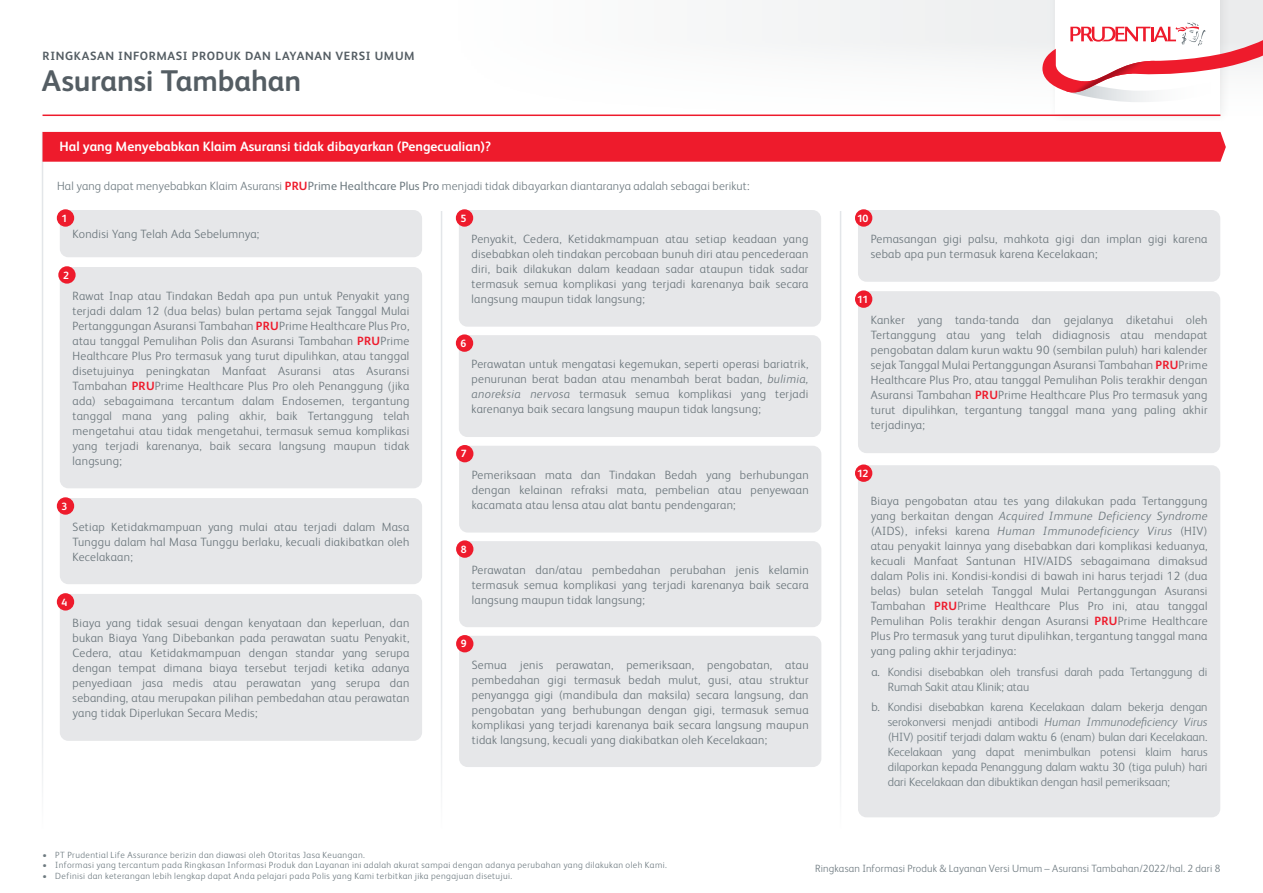
<style>
.page{position:relative;width:1263px;height:893px;background:#fff}
.page>*{position:absolute;margin:0;border:0;box-sizing:border-box;transform-origin:0 0}
.t1{font:700 30px "FS Albert Pro";color:#545d63}
.t2{font:700 13.5px "FS Albert Pro";color:#fff}
.t3{font:300 12px/15px "FS Albert Pro";letter-spacing:.025em;color:#687379;text-align:justify}
.t4{font:300 12px/15px "FS Albert Pro";color:#6e7a80}
.t5{font:700 12px "FS Albert Pro";letter-spacing:.05em;color:#545d63}
.t6{font:300 10.5px "FS Albert Pro";letter-spacing:.02em;color:#6e7a80}
.t7{font:700 10.5px "FS Albert Pro";color:#fff}
.t8{font:300 9px "FS Albert Pro";letter-spacing:.045em;color:#6e7a80}
.s1{font-weight:700;color:#ee1b2c}
.s2{font-weight:400}
.s3{font-style:italic}
.s4{color:#687379}
</style>
<div class="page">
<div style="left:441px;top:0;width:822px;height:132px;background:#fbfbfb"></div>
<div style="left:1048px;top:0;width:183px;height:125px;background:#231f20;opacity:.08"></div>
<div style="left:1056px;top:0;width:164px;height:114px;background:#fff"></div>
<svg style="left:1042px;top:22px;width:221px;height:80px"></svg>
<hr style="left:43px;top:115px;width:1177px;height:1px;background:#ee1b2c">
<hr style="left:42px;top:132px;width:1px;height:696px;background:#e3e6e9">
<hr style="left:441px;top:132px;width:1px;height:696px;background:#e3e6e9">
<hr style="left:840px;top:132px;width:1px;height:696px;background:#e3e6e9">
<div style="left:57px;top:121px;width:1163px;height:89px;background:#fff"></div>
<div style="left:43px;top:132px;width:1183px;height:30px;background:#ee1b2c"></div>
<div style="left:60px;top:210px;width:362px;height:47px;background:#e6e7e9;border-radius:9px"></div>
<div style="left:57px;top:209px;width:17px;height:18px;background:#ee1b2c;border-radius:50%"></div>
<div style="left:858px;top:210px;width:362px;height:72px;background:#e6e7e9;border-radius:9px"></div>
<div style="left:855px;top:209px;width:17px;height:18px;background:#ee1b2c;border-radius:50%"></div>
<div style="left:858px;top:291px;width:362px;height:162px;background:#e6e7e9;border-radius:9px"></div>
<div style="left:855px;top:290px;width:17px;height:18px;background:#ee1b2c;border-radius:50%"></div>
<div style="left:858px;top:465px;width:362px;height:352px;background:#e6e7e9;border-radius:9px"></div>
<div style="left:855px;top:464px;width:17px;height:18px;background:#ee1b2c;border-radius:50%"></div>
<div style="left:459px;top:210px;width:362px;height:117px;background:#e6e7e9;border-radius:9px"></div>
<div style="left:456px;top:209px;width:17px;height:18px;background:#ee1b2c;border-radius:50%"></div>
<div style="left:459px;top:446px;width:362px;height:87px;background:#e6e7e9;border-radius:9px"></div>
<div style="left:456px;top:445px;width:17px;height:17px;background:#ee1b2c;border-radius:50%"></div>
<div style="left:459px;top:636px;width:362px;height:131px;background:#e6e7e9;border-radius:9px"></div>
<div style="left:456px;top:635px;width:17px;height:17px;background:#ee1b2c;border-radius:50%"></div>
<div style="left:459px;top:541px;width:362px;height:86px;background:#e6e7e9;border-radius:9px"></div>
<div style="left:456px;top:540px;width:17px;height:18px;background:#ee1b2c;border-radius:50%"></div>
<div style="left:459px;top:335px;width:362px;height:102px;background:#e6e7e9;border-radius:9px"></div>
<div style="left:456px;top:334px;width:17px;height:18px;background:#ee1b2c;border-radius:50%"></div>
<div style="left:60px;top:498px;width:362px;height:86px;background:#e6e7e9;border-radius:9px"></div>
<div style="left:57px;top:497px;width:17px;height:18px;background:#ee1b2c;border-radius:50%"></div>
<div style="left:60px;top:594px;width:362px;height:147px;background:#e6e7e9;border-radius:9px"></div>
<div style="left:57px;top:593px;width:17px;height:17px;background:#ee1b2c;border-radius:50%"></div>
<div style="left:60px;top:267px;width:362px;height:221px;background:#e6e7e9;border-radius:9px"></div>
<div style="left:58px;top:266px;width:18px;height:18px;background:#ee1b2c;border-radius:50%"></div>
<p class="t5" style="left:43px;top:48px;width:374px">RINGKASAN INFORMASI PRODUK DAN LAYANAN VERSI UMUM</p>
<h1 class="t1" style="left:42px;top:59px;width:261px">Asuransi Tambahan</h1>
<p class="t2" style="left:60px;top:137px;width:433px">Hal yang Menyebabkan Klaim Asuransi tidak dibayarkan (Pengecualian)?</p>
<p class="t4" style="left:57px;top:177px;width:694px">Hal yang dapat menyebabkan Klaim Asuransi <span class="s1">PRU</span><span class="s2">Prime Healthcare Plus Pro</span> menjadi tidak dibayarkan diantaranya adalah sebagai berikut:</p>
<p class="t3" style="left:73px;top:226px;width:188px">Kondisi Yang Telah Ada Sebelumnya;</p>
<p class="t7" style="left:62px;top:211px;width:7px">1</p>
<p class="t7" style="left:461px;top:211px;width:7px">5</p>
<p class="t3" style="left:472px;top:231px;width:338px">Penyakit, Cedera, Ketidakmampuan atau setiap keadaan yang disebabkan oleh tindakan percobaan bunuh diri atau pencederaan diri, baik dilakukan dalam keadaan sadar ataupun tidak sadar termasuk semua komplikasi yang terjadi karenanya baik secara langsung maupun tidak langsung;</p>
<p class="t7" style="left:63px;top:268px;width:7px">2</p>
<p class="t3" style="left:73px;top:287px;width:338px">Rawat Inap atau Tindakan Bedah apa pun untuk Penyakit yang terjadi dalam 12 (dua belas) bulan pertama sejak Tanggal Mulai Pertanggungan Asuransi Tambahan <span class="s1">PRU</span>Prime Healthcare Plus Pro, atau tanggal Pemulihan Polis dan Asuransi Tambahan <span class="s1">PRU</span>Prime Healthcare Plus Pro termasuk yang turut dipulihkan, atau tanggal disetujuinya peningkatan Manfaat Asuransi atas Asuransi Tambahan <span class="s1">PRU</span>Prime Healthcare Plus Pro oleh Penanggung (jika ada) sebagaimana tercantum dalam Endosemen, tergantung tanggal mana yang paling akhir, baik Tertanggung telah mengetahui atau tidak mengetahui, termasuk semua komplikasi yang terjadi karenanya, baik secara langsung maupun tidak langsung;</p>
<p class="t7" style="left:461px;top:336px;width:7px">6</p>
<p class="t3" style="left:472px;top:356px;width:338px">Perawatan untuk mengatasi kegemukan, seperti operasi bariatrik, penurunan berat badan atau menambah berat badan, <span class="s3">bulimia, anoreksia nervosa</span> termasuk semua komplikasi yang terjadi karenanya baik secara langsung maupun tidak langsung;</p>
<p class="t7" style="left:461px;top:446px;width:7px">7</p>
<p class="t7" style="left:62px;top:499px;width:7px">3</p>
<p class="t3" style="left:73px;top:518px;width:338px">Setiap Ketidakmampuan yang mulai atau terjadi dalam Masa Tunggu dalam hal Masa Tunggu berlaku, kecuali diakibatkan oleh Kecelakaan;</p>
<p class="t7" style="left:62px;top:595px;width:7px">4</p>
<p class="t3" style="left:73px;top:615px;width:338px">Biaya yang tidak sesuai dengan kenyataan dan keperluan, dan bukan Biaya Yang Dibebankan pada perawatan suatu Penyakit, Cedera, atau Ketidakmampuan dengan standar yang serupa dengan tempat dimana biaya tersebut terjadi ketika adanya penyediaan jasa medis atau perawatan yang serupa dan sebanding, atau merupakan pilihan pembedahan atau perawatan yang tidak Diperlukan Secara Medis;</p>
<p class="t3" style="left:472px;top:466px;width:338px">Pemeriksaan mata dan Tindakan Bedah yang berhubungan dengan kelainan refraksi mata, pembelian atau penyewaan kacamata atau lensa atau alat bantu pendengaran;</p>
<p class="t7" style="left:461px;top:542px;width:7px">8</p>
<p class="t3" style="left:472px;top:561px;width:338px">Perawatan dan/atau pembedahan perubahan jenis kelamin termasuk semua komplikasi yang terjadi karenanya baik secara langsung maupun tidak langsung;</p>
<p class="t7" style="left:461px;top:636px;width:7px">9</p>
<p class="t3" style="left:472px;top:656px;width:338px">Semua jenis perawatan, pemeriksaan, pengobatan, atau pembedahan gigi termasuk bedah mulut, gusi, atau struktur penyangga gigi (mandibula dan maksila) secara langsung, dan pengobatan yang berhubungan dengan gigi, termasuk semua komplikasi yang terjadi karenanya baik secara langsung maupun tidak langsung, kecuali yang diakibatkan oleh Kecelakaan;</p>
<p class="t7" style="left:857px;top:211px;width:13px">10</p>
<p class="t3" style="left:871px;top:231px;width:338px">Pemasangan gigi palsu, mahkota gigi dan implan gigi karena sebab apa pun termasuk karena Kecelakaan;</p>
<p class="t7" style="left:857px;top:292px;width:13px">11</p>
<p class="t3" style="left:871px;top:312px;width:338px">Kanker yang tanda-tanda dan gejalanya diketahui oleh Tertanggung atau yang telah didiagnosis atau mendapat pengobatan dalam kurun waktu 90 (sembilan puluh) hari kalender sejak Tanggal Mulai Pertanggungan Asuransi Tambahan <span class="s1">PRU</span>Prime Healthcare Plus Pro, atau tanggal Pemulihan Polis terakhir dengan Asuransi Tambahan <span class="s1">PRU</span>Prime Healthcare Plus Pro termasuk yang turut dipulihkan, tergantung tanggal mana yang paling akhir terjadinya;</p>
<p class="t7" style="left:857px;top:466px;width:13px">12</p>
<p class="t3" style="left:871px;top:493px;width:338px">Biaya pengobatan atau tes yang dilakukan pada Tertanggung yang berkaitan dengan <span class="s3">Acquired Immune Deficiency Syndrome </span>(AIDS), infeksi karena <span class="s3">Human Immunodeficiency Virus</span> (HIV) atau penyakit lainnya yang disebabkan dari komplikasi keduanya, kecuali Manfaat Santunan HIV/AIDS sebagaimana dimaksud dalam Polis ini. Kondisi-kondisi di bawah ini harus terjadi 12 (dua belas) bulan setelah Tanggal Mulai Pertanggungan Asuransi Tambahan <span class="s1">PRU</span>Prime Healthcare Plus Pro ini, atau tanggal Pemulihan Polis terakhir dengan Asuransi <span class="s1">PRU</span>Prime Healthcare Plus Pro termasuk yang turut dipulihkan, tergantung tanggal mana yang paling akhir terjadinya:</p>
<p class="t4" style="left:888px;top:664px;width:321px;text-indent:-16px"><span class="s4">a.</span> Kondisi disebabkan oleh transfusi darah pada Tertanggung di<br>Rumah Sakit atau Klinik; atau</p>
<p class="t4" style="left:888px;top:699px;width:321px;text-align:justify;text-indent:-16px"><span class="s4">b.</span> Kondisi disebabkan karena Kecelakaan dalam bekerja dengan serokonversi menjadi antibodi <span class="s3">Human Immunodeficiency Virus </span>(HIV) positif terjadi dalam waktu 6 (enam) bulan dari Kecelakaan.<br>Kecelakaan yang dapat menimbulkan potensi klaim harus dilaporkan kepada Penanggung dalam waktu 30 (tiga puluh) hari dari Kecelakaan dan dibuktikan dengan hasil pemeriksaan;</p>
<p class="t8" style="left:43px;top:848px;width:324px">• PT Prudential Life Assurance berizin dan diawasi oleh Otoritas Jasa Keuangan.</p>
<p class="t8" style="left:43px;top:859px;width:626px">• Informasi yang tercantum pada Ringkasan Informasi Produk dan Layanan ini adalah akurat sampai dengan adanya perubahan yang dilakukan oleh Kami.</p>
<p class="t8" style="left:43px;top:869px;width:471px">• Definisi dan keterangan lebih lengkap dapat Anda pelajari pada Polis yang Kami terbitkan jika pengajuan disetujui.</p>
<p class="t6" style="left:815px;top:861px;width:407px">Ringkasan Informasi Produk &amp; Layanan Versi Umum – Asuransi Tambahan/2022/hal. 2 dari 8</p>
</div>
